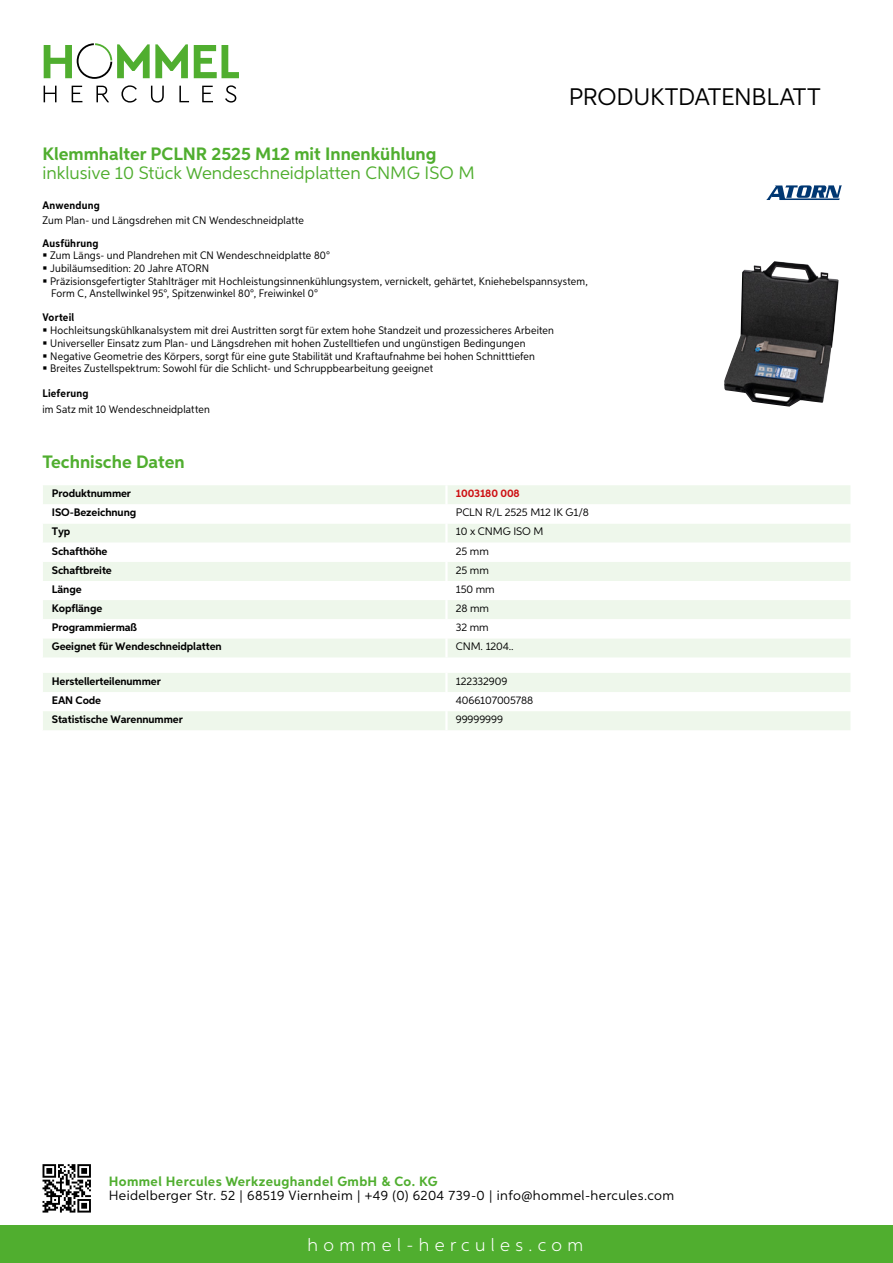
<style>
.page{position:relative;width:893px;height:1263px;background:#fff}
.page>*{position:absolute;margin:0;border:0;box-sizing:border-box;transform-origin:0 0}
.t1{font:24px "Aspira";letter-spacing:-.01em;color:#000}
.t2{font:700 18px "Aspira";color:#50ae2f}
.t3{font:18px "Aspira";color:#50ae2f}
.t4{font:300 18px "Aspira";letter-spacing:.3em;color:#fff}
.t5{font:13.5px "Aspira";letter-spacing:.03em;color:#000}
.t6{font:700 13.5px "Aspira";letter-spacing:.03em;color:#50ae2f}
.t7{font:10.95px/12.5px "Aspira Nar";letter-spacing:.015em;color:#000}
.t8{font:700 10.95px "Aspira";letter-spacing:-.01em;color:#000}
.t9{font:10.95px "Aspira";letter-spacing:-.01em;color:#000}
.t10{font:700 10.95px "Aspira Nar";letter-spacing:.02em;color:#000}
.t11{font:700 10.95px "Aspira";letter-spacing:-.01em;color:#cd1013}
</style>
<div class="page">
<div style="left:0;top:1226px;width:893px;height:37px;background:#50ae2f"></div>
<svg style="left:43px;top:1164px;width:48px;height:48px"></svg>
<svg style="left:194px;top:45px;width:45px;height:33px"></svg>
<svg style="left:44px;top:43px;width:144px;height:36px"></svg>
<svg style="left:44px;top:86px;width:13px;height:16px"></svg>
<svg style="left:72px;top:86px;width:10px;height:16px"></svg>
<svg style="left:96px;top:86px;width:13px;height:16px"></svg>
<svg style="left:121px;top:85px;width:16px;height:18px"></svg>
<svg style="left:151px;top:86px;width:13px;height:17px"></svg>
<svg style="left:179px;top:86px;width:10px;height:16px"></svg>
<svg style="left:202px;top:86px;width:11px;height:16px"></svg>
<svg style="left:225px;top:85px;width:11px;height:18px"></svg>
<div style="left:43px;top:485px;width:807px;height:172px;background:#eef7eb"></div>
<svg style="left:43px;top:504px;width:807px;height:134px"></svg>
<hr style="left:445px;top:485px;width:3px;height:19px;background:#fff">
<hr style="left:445px;top:504px;width:3px;height:19px;background:#fff">
<hr style="left:445px;top:523px;width:3px;height:20px;background:#fff">
<hr style="left:445px;top:543px;width:3px;height:19px;background:#fff">
<hr style="left:445px;top:562px;width:3px;height:19px;background:#fff">
<hr style="left:445px;top:581px;width:3px;height:19px;background:#fff">
<hr style="left:445px;top:600px;width:3px;height:19px;background:#fff">
<hr style="left:445px;top:619px;width:3px;height:19px;background:#fff">
<hr style="left:445px;top:638px;width:3px;height:19px;background:#fff">
<svg style="left:43px;top:673px;width:807px;height:57px"></svg>
<hr style="left:445px;top:711px;width:3px;height:19px;background:#fff">
<img style="left:724px;top:261px;width:115px;height:146px">
<svg style="left:766px;top:185px;width:76px;height:15px"></svg>
<h1 class="t1" style="left:569px;top:82px;width:253px">Produktdatenblatt</h1>
<h2 class="t2" style="left:43px;top:142px;width:395px">Klemmhalter PCLNR 2525 M12 mit Innenkühlung</h2>
<h2 class="t3" style="left:43px;top:162px;width:434px">inklusive 10 Stück Wendeschneidplatten CN MG ISO M</h2>
<p class="t10" style="left:43px;top:199px;width:59px">Anwendung</p>
<p class="t7" style="left:43px;top:214px;width:263px">Zum Plan- und Längsdrehen mit CN Wendeschneidplatte</p>
<p class="t10" style="left:43px;top:236px;width:58px">Ausführung</p>
<p class="t7" style="left:50px;top:249px;width:539px">Zum Längs- und Plandrehen mit CN Wendeschneidplatte 80°<br>Jubiläumsedition: 20 Jahre ATORN<br>Präzisionsgefertigter Stahlträger mit Hochleistungsinnenkühlungsystem, vernickelt, gehärtet, Kniehebelspannsystem, Form C, Anstellwinkel 95°, Spitzenwinkel 80°, Freiwinkel 0°</p>
<p class="t10" style="left:43px;top:311px;width:33px">Vorteil</p>
<p class="t7" style="left:50px;top:324px;width:505px">Hochleitsungskühlkanalsystem mit drei Austritten sorgt für extem hohe Standzeit und prozessicheres Arbeiten Universeller Einsatz zum Plan- und Längsdrehen mit hohen Zustelltiefen und ungünstigen Bedingungen Negative Geometrie des Körpers, sorgt für eine gute Stabilität und Kraftaufnahme bei hohen Schnitttiefen Breites Zustellspektrum: Sowohl für die Schlicht- und Schruppbearbeitung geeignet</p>
<p class="t10" style="left:43px;top:387px;width:47px">Lieferung</p>
<p class="t7" style="left:43px;top:402px;width:169px">im Satz mit 10 Wendeschneidplatten</p>
<h2 class="t2" style="left:43px;top:451px;width:144px">Technische Daten</h2>
<p class="t8" style="left:52px;top:487px;width:81px">Produktnummer</p>
<p class="t11" style="left:456px;top:487px;width:65px">1003180 008</p>
<p class="t8" style="left:52px;top:506px;width:86px">ISO-Bezeichnung</p>
<p class="t9" style="left:456px;top:506px;width:135px">PCLN R/L 2525 M12 IK G1/8</p>
<p class="t8" style="left:52px;top:525px;width:20px">Typ</p>
<p class="t9" style="left:456px;top:525px;width:89px">10 x CN MG ISO M</p>
<p class="t8" style="left:52px;top:544px;width:57px">Schafthöhe</p>
<p class="t9" style="left:456px;top:544px;width:35px">25 mm</p>
<p class="t8" style="left:52px;top:563px;width:61px">Schaftbreite</p>
<p class="t9" style="left:456px;top:563px;width:35px">25 mm</p>
<p class="t8" style="left:52px;top:582px;width:31px">Länge</p>
<p class="t9" style="left:456px;top:582px;width:40px">150 mm</p>
<p class="t8" style="left:52px;top:601px;width:52px">Kopflänge</p>
<p class="t9" style="left:456px;top:601px;width:35px">28 mm</p>
<p class="t8" style="left:52px;top:621px;width:87px">Programmiermaß</p>
<p class="t9" style="left:456px;top:621px;width:34px">32 mm</p>
<p class="t8" style="left:52px;top:640px;width:171px">Geeignet für Wendeschneidplatten</p>
<p class="t9" style="left:456px;top:640px;width:59px">CN M. 1204..</p>
<p class="t8" style="left:52px;top:674px;width:111px">Herstellerteilenummer</p>
<p class="t9" style="left:456px;top:674px;width:53px">122332909</p>
<p class="t8" style="left:52px;top:693px;width:51px">EAN Code</p>
<p class="t9" style="left:456px;top:693px;width:79px">4066107005788</p>
<p class="t8" style="left:52px;top:712px;width:132px">Statistische Warennummer</p>
<p class="t9" style="left:456px;top:713px;width:49px">99999999</p>
<p class="t6" style="left:109px;top:1172px;width:330px">Hommel Hercules Werkzeughandel GmbH &amp; Co. KG</p>
<p class="t5" style="left:109px;top:1187px;width:567px">Heidelberger Str. 52 | 68519 Viernheim | +49 (0) 6204 739-0 | info@hommel-hercules.com</p>
<h2 class="t4" style="left:307px;top:1234px;width:277px">hommel-hercules.com</h2>
</div>
